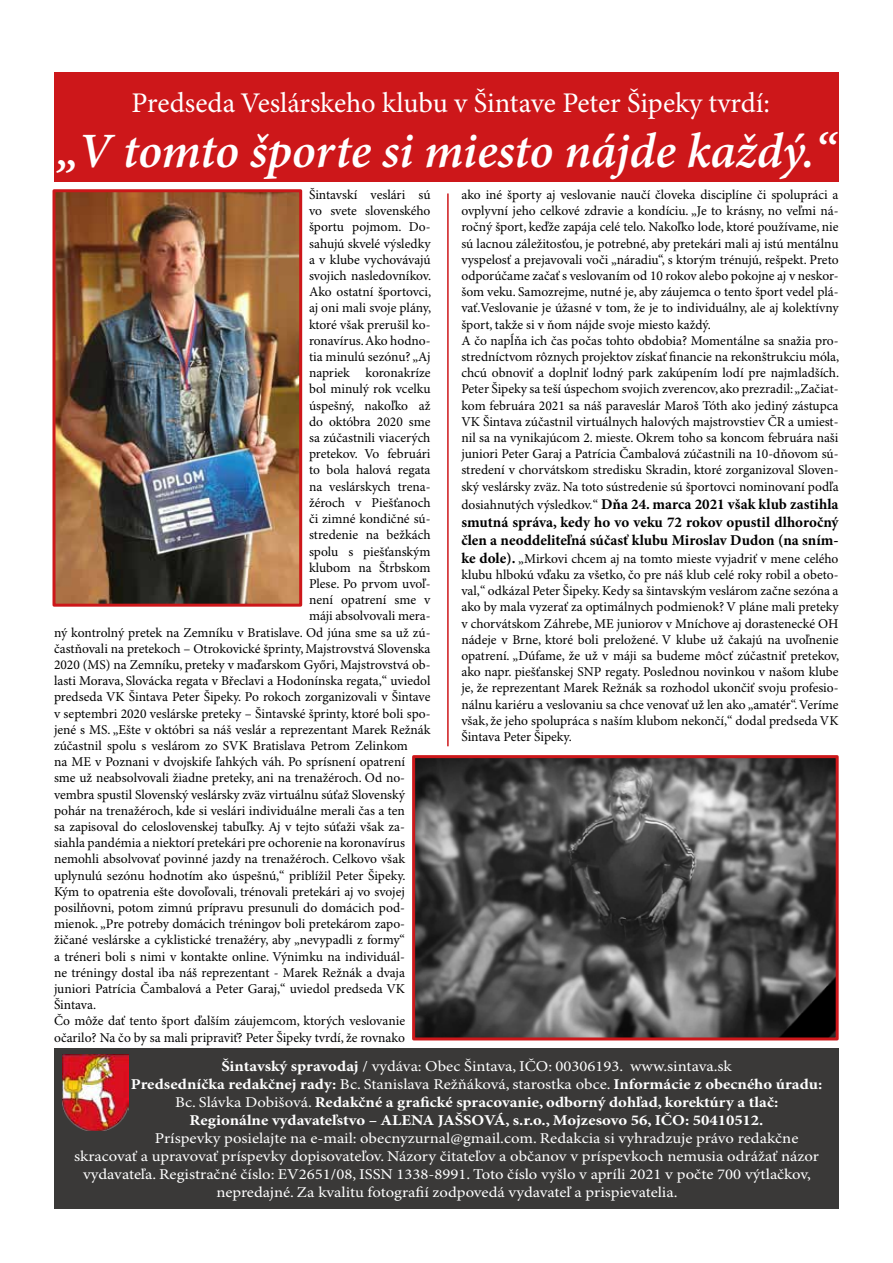
<style>
.page{position:relative;width:893px;height:1263px;background:#fff}
.page>*{position:absolute;margin:0;border:0;box-sizing:border-box;transform-origin:0 0}
.t1{font:italic 600 49.5px "Minion Pro";letter-spacing:-.005em;color:#fff}
.t2{font:28.5px "Minion Pro";letter-spacing:-.005em;color:#fff}
.t3{font:15px "Minion Pro";color:#fff;scale:1.11 1}
.t4{font:700 15px/18px "Minion Pro";color:#fff;text-align:center;scale:1.11 1}
.t5{font:700 15px/18px "Minion Pro";color:#000;text-align:justify}
.t6{font:13.5px/16.2px "Minion Pro";letter-spacing:-.005em;color:#000}
.s1{font-weight:400;font-size:13.5px}
.s2{font-weight:700;font-size:15px}
.s3{font-weight:400}
</style>
<div class="page">
<div style="left:54px;top:72px;width:785px;height:110px;background:#cd171a"></div>
<img style="left:56px;top:193px;width:242px;height:410px">
<div style="left:52px;top:189px;width:250px;height:418px;border:3px solid #cd171a"></div>
<img style="left:416px;top:759px;width:419px;height:277px">
<div style="left:412px;top:755px;width:427px;height:285px;border:3px solid #cd171a"></div>
<hr style="left:447px;top:193px;width:2px;height:553px;background:#cd171a">
<div style="left:54px;top:1049px;width:785px;height:160px;background:#3a3938"></div>
<img style="left:63px;top:1054px;width:65px;height:77px">
<h2 class="t2" style="left:131px;top:86px;width:640px">Predseda Veslárskeho klubu v Šintave Peter Šipeky tvrdí:</h2>
<h1 class="t1" style="left:57px;top:122px;width:780px">„V tomto športe si miesto nájde každý.“</h1>
<p class="t6" style="left:309px;top:187px;width:123px">Šintavskí veslári sú</p>
<p class="t6" style="left:309px;top:203px;width:123px">vo svete slovenského</p>
<p class="t6" style="left:309px;top:220px;width:123px">športu pojmom. Do-</p>
<p class="t6" style="left:309px;top:236px;width:123px">sahujú skvelé výsledky</p>
<p class="t6" style="left:309px;top:252px;width:123px">a v klube vychovávajú</p>
<p class="t6" style="left:309px;top:268px;width:124px">svojich nasledovníkov.</p>
<p class="t6" style="left:309px;top:284px;width:124px">Ako ostatní športovci,</p>
<p class="t6" style="left:309px;top:301px;width:124px">aj oni mali svoje plány,</p>
<p class="t6" style="left:309px;top:317px;width:123px">ktoré však prerušil ko-</p>
<p class="t6" style="left:309px;top:333px;width:123px">ronavírus. Ako hodno-</p>
<p class="t6" style="left:309px;top:349px;width:123px">tia minulú sezónu? „Aj</p>
<p class="t6" style="left:309px;top:365px;width:123px">napriek koronakríze</p>
<p class="t6" style="left:309px;top:382px;width:123px">bol minulý rok vcelku</p>
<p class="t6" style="left:309px;top:398px;width:123px">úspešný, nakoľko až</p>
<p class="t6" style="left:309px;top:414px;width:123px">do októbra 2020 sme</p>
<p class="t6" style="left:309px;top:430px;width:123px">sa zúčastnili viacerých</p>
<p class="t6" style="left:309px;top:446px;width:123px">pretekov. Vo februári</p>
<p class="t6" style="left:309px;top:463px;width:123px">to bola halová regata</p>
<p class="t6" style="left:309px;top:479px;width:123px">na veslárskych trena-</p>
<p class="t6" style="left:309px;top:495px;width:123px">žéroch v Piešťanoch</p>
<p class="t6" style="left:309px;top:511px;width:123px">či zimné kondičné sú-</p>
<p class="t6" style="left:309px;top:527px;width:123px">stredenie na bežkách</p>
<p class="t6" style="left:309px;top:544px;width:123px">spolu s piešťanským</p>
<p class="t6" style="left:309px;top:560px;width:123px">klubom na Štrbskom</p>
<p class="t6" style="left:309px;top:576px;width:123px">Plese. Po prvom uvoľ-</p>
<p class="t6" style="left:309px;top:592px;width:123px">není opatrení sme v</p>
<p class="t6" style="left:309px;top:608px;width:123px">máji absolvovali mera-</p>
<p class="t6" style="left:54px;top:625px;width:378px">ný kontrolný pretek na Zemníku v Bratislave. Od júna sme sa už zú-</p>
<p class="t6" style="left:54px;top:641px;width:378px">častňovali na pretekoch – Otrokovické šprinty, Majstrovstvá Slovenska</p>
<p class="t6" style="left:54px;top:657px;width:378px">2020 (MS) na Zemníku, preteky v maďarskom Győri, Majstrovstvá ob-</p>
<p class="t6" style="left:54px;top:673px;width:378px">lasti Morava, Slovácka regata v Břeclavi a Hodonínska regata,“ uviedol</p>
<p class="t6" style="left:54px;top:689px;width:378px">predseda VK Šintava Peter Šipeky. Po rokoch zorganizovali v Šintave</p>
<p class="t6" style="left:54px;top:706px;width:378px">v septembri 2020 veslárske preteky – Šintavské šprinty, ktoré boli spo-</p>
<p class="t6" style="left:54px;top:722px;width:378px">jené s MS. „Ešte v októbri sa náš veslár a reprezentant Marek Režnák</p>
<p class="t6" style="left:54px;top:738px;width:355px">zúčastnil spolu s veslárom zo SVK Bratislava Petrom Zelinkom</p>
<p class="t6" style="left:54px;top:754px;width:352px">na ME v Poznani v dvojskife ľahkých váh. Po sprísnení opatrení</p>
<p class="t6" style="left:54px;top:770px;width:353px">sme už neabsolvovali žiadne preteky, ani na trenažéroch. Od no-</p>
<p class="t6" style="left:54px;top:787px;width:352px">vembra spustil Slovenský veslársky zväz virtuálnu súťaž Slovenský</p>
<p class="t6" style="left:54px;top:803px;width:353px">pohár na trenažéroch, kde si veslári individuálne merali čas a ten</p>
<p class="t6" style="left:54px;top:819px;width:352px">sa zapisoval do celoslovenskej tabuľky. Aj v tejto súťaži však za-</p>
<p class="t6" style="left:54px;top:835px;width:353px">siahla pandémia a niektorí pretekári pre ochorenie na koronavírus</p>
<p class="t6" style="left:54px;top:851px;width:353px">nemohli absolvovať povinné jazdy na trenažéroch. Celkovo však</p>
<p class="t6" style="left:54px;top:868px;width:353px">uplynulú sezónu hodnotím ako úspešnú,“ priblížil Peter Šipeky.</p>
<p class="t6" style="left:54px;top:884px;width:352px">Kým to opatrenia ešte dovoľovali, trénovali pretekári aj vo svojej</p>
<p class="t6" style="left:54px;top:900px;width:353px">posilňovni, potom zimnú prípravu presunuli do domácich pod-</p>
<p class="t6" style="left:54px;top:916px;width:352px">mienok. „Pre potreby domácich tréningov boli pretekárom zapo-</p>
<p class="t6" style="left:54px;top:932px;width:352px">žičané veslárske a cyklistické trenažéry, aby „nevypadli z formy“</p>
<p class="t6" style="left:54px;top:949px;width:352px">a tréneri boli s nimi v kontakte online. Výnimku na individuál-</p>
<p class="t6" style="left:54px;top:965px;width:353px">ne tréningy dostal iba náš reprezentant - Marek Režnák a dvaja</p>
<p class="t6" style="left:54px;top:981px;width:353px">juniori Patrícia Čambalová a Peter Garaj,“ uviedol predseda VK</p>
<p class="t6" style="left:54px;top:997px;width:44px">Šintava.</p>
<p class="t6" style="left:54px;top:1013px;width:353px">Čo môže dať tento šport ďalším záujemcom, ktorých veslovanie</p>
<p class="t6" style="left:54px;top:1030px;width:353px">očarilo? Na čo by sa mali pripraviť? Peter Šipeky tvrdí, že rovnako</p>
<p class="t6" style="left:461px;top:187px;width:379px">ako iné športy aj veslovanie naučí človeka disciplíne či spolupráci a ovplyvní jeho celkové zdravie a kondíciu. „Je to krásny, no veľmi ná&shy;ročný šport, keďže zapája celé telo. Nakoľko lode, ktoré používame, nie sú lacnou záležitosťou, je potrebné, aby pretekári mali aj istú mentálnu vyspelosť a prejavovali voči „náradiu“, s ktorým trénujú, rešpekt. Preto odporúčame začať s veslovaním od 10 rokov alebo pokojne aj v neskor&shy;šom veku. Samozrejme, nutné je, aby záujemca o tento šport vedel plá&shy;vať.Veslovanie je úžasné v tom, že je to individuálny, ale aj kolektívny šport, takže si v ňom nájde svoje miesto každý.<br>A čo napĺňa ich čas počas tohto obdobia? Momentálne sa snažia pro&shy;stredníctvom rôznych projektov získať financie na rekonštrukciu móla, chcú obnoviť a doplniť lodný park zakúpením lodí pre najmladších.<br>Peter Šipeky sa teší úspechom svojich zverencov, ako prezradil: „Začiat&shy;kom februára 2021 sa náš paraveslár Maroš Tóth ako jediný zástupca VK Šintava zúčastnil virtuálnych halových majstrovstiev ČR a umiest&shy;nil sa na vynikajúcom 2. mieste. Okrem toho sa koncom februára naši juniori Peter Garaj a Patrícia Čambalová zúčastnili na 10-dňovom sú&shy;stredení v chorvátskom stredisku Skradin, ktoré zorganizoval Sloven&shy;ský veslársky zväz. Na toto sústredenie sú športovci nominovaní podľa</p>
<p class="t5" style="left:461px;top:495px;width:379px"><span class="s1">dosiahnutých výsledkov.“</span> Dňa 24. marca 2021 však klub zastihla smutná správa, kedy ho vo veku 72 rokov opustil dlhoročný člen a neoddeliteľná súčasť klubu Miroslav Dudon (na sním-</p>
<p class="t6" style="left:461px;top:551px;width:379px;text-align:justify"><span class="s2">ke dole).</span> „Mirkovi chcem aj na tomto mieste vyjadriť v mene celého klubu hlbokú vďaku za všetko, čo pre náš klub celé roky robil a obeto&shy;val,“ odkázal Peter Šipeky. Kedy sa šintavským veslárom začne sezóna a ako by mala vyzerať za optimálnych podmienok? V pláne mali preteky v chorvátskom Záhrebe, ME juniorov v Mníchove aj dorastenecké OH nádeje v Brne, ktoré boli preložené. V klube už čakajú na uvoľnenie opatrení. „Dúfame, že už v máji sa budeme môcť zúčastniť pretekov, ako napr. piešťanskej SNP regaty. Poslednou novinkou v našom klube je, že reprezentant Marek Režnák sa rozhodol ukončiť svoju profesio&shy;nálnu kariéru a veslovaniu sa chce venovať už len ako „amatér“. Veríme však, že jeho spolupráca s naším klubom nekončí,“ dodal predseda VK Šintava Peter Šipeky.</p>
<p class="t4" style="left:131px;top:1058px;width:624px">Šintavský spravodaj <span class="s3">/ vydáva: Obec Šintava, IČO: 00306193. www.sintava.sk<br></span>Predsedníčka redakčnej rady: <span class="s3">Bc. Stanislava Režňáková, starostka obce.</span> Informácie z obecného úradu:<br><span class="s3">Bc. Slávka Dobišová.</span> Redakčné a grafické spracovanie, odborný dohľad, korektúry a tlač:<br>Regionálne vydavateľstvo – ALENA JAŠSOVÁ, s.r.o., Mojzesovo 56, IČO: 50410512.</p>
<p class="t3" style="left:155px;top:1130px;width:581px">Príspevky posielajte na e-mail: obecnyzurnal@gmail.com. Redakcia si vyhradzuje právo redakčne</p>
<p class="t3" style="left:74px;top:1148px;width:672px">skracovať a upravovať príspevky dopisovateľov. Názory čitateľov a občanov v príspevkoch nemusia odrážať názor</p>
<p class="t3" style="left:83px;top:1166px;width:657px">vydavateľa. Registračné číslo: EV2651/08, ISSN 1338-8991. Toto číslo vyšlo v apríli 2021 v počte 700 výtlačkov,</p>
<p class="t3" style="left:216px;top:1184px;width:417px">nepredajné. Za kvalitu fotografií zodpovedá vydavateľ a prispievatelia.</p>
</div>
